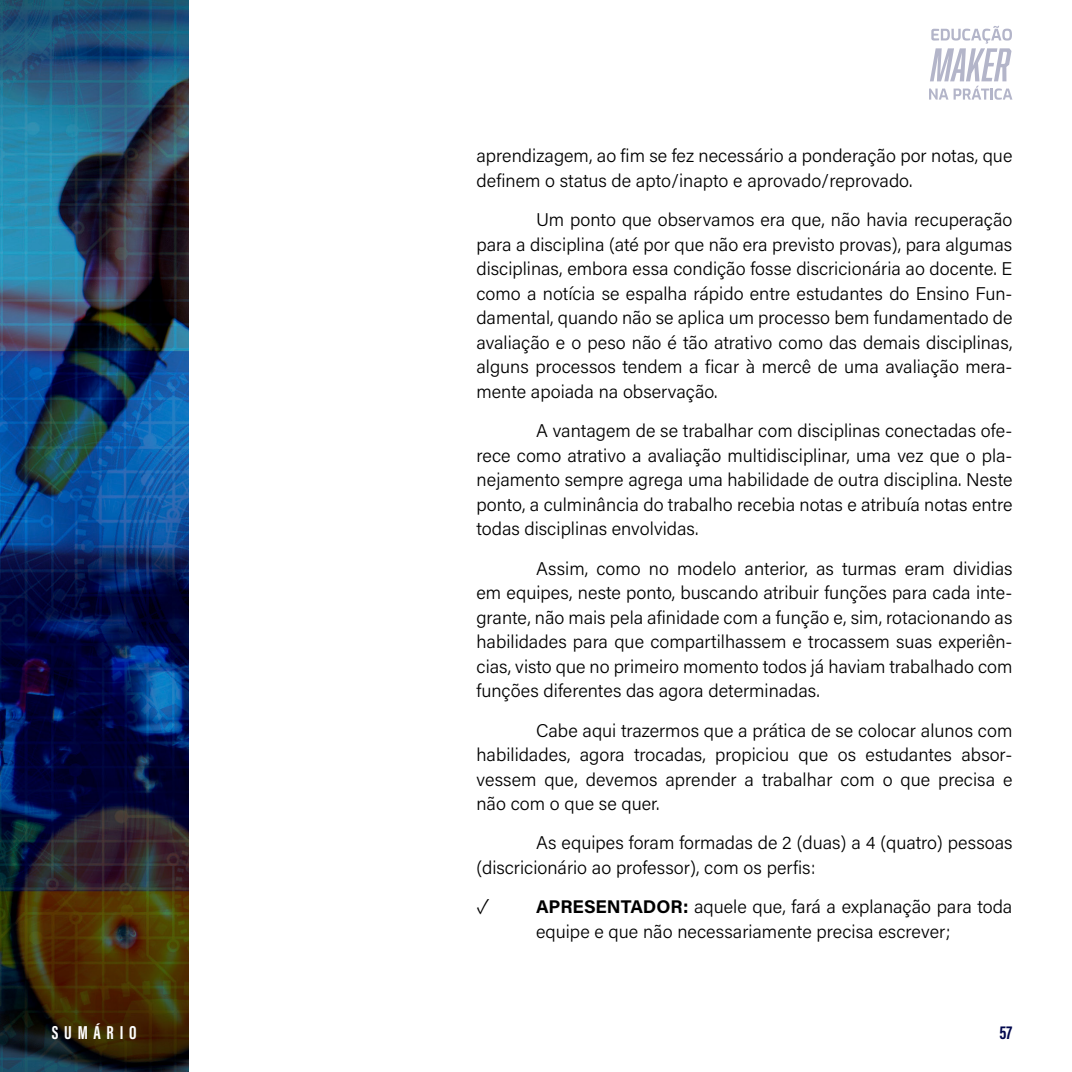
<style>
.page{position:relative;width:1072px;height:1072px;background:#fff}
.page>*{position:absolute;margin:0;border:0;box-sizing:border-box;transform-origin:0 0}
.t1{font:700 19.25px "Acumin Pro Extra Cond";letter-spacing:.3em;color:#fff}
.t2{font:700 19.25px "Acumin Pro Extra Cond";color:#00074d}
.t3{font:300 18.38px/24.5px "Acumin Pro";color:#000;text-align:justify}
.s1{font-weight:700}
</style>
<div class="page">
<img style="left:0;top:0;width:189px;height:1071px">
<svg style="left:929px;top:26px;width:83px;height:74px"></svg>
<p class="t3" style="left:476px;top:143px;width:537px">aprendizagem, ao fim se fez necessário a ponderação por notas, que definem o status de apto/inapto e aprovado/reprovado.</p>
<p class="t3" style="left:476px;top:207px;width:537px;text-indent:60px">Um ponto que observamos era que, não havia recuperação para a disciplina (até por que não era previsto provas), para algumas disciplinas, embora essa condição fosse discricionária ao docente. E como a notícia se espalha rápido entre estudantes do Ensino Fun&shy;damental, quando não se aplica um processo bem fundamentado de avaliação e o peso não é tão atrativo como das demais disciplinas, alguns processos tendem a ficar à mercê de uma avaliação mera&shy;mente apoiada na observação.</p>
<p class="t3" style="left:476px;top:418px;width:537px;text-indent:60px">A vantagem de se trabalhar com disciplinas conectadas ofe&shy;rece como atrativo a avaliação multidisciplinar, uma vez que o pla&shy;nejamento sempre agrega uma habilidade de outra disciplina. Neste ponto, a culminância do trabalho recebia notas e atribuía notas entre todas disciplinas envolvidas.</p>
<p class="t3" style="left:476px;top:555px;width:537px;text-indent:60px">Assim, como no modelo anterior, as turmas eram dividias em equipes, neste ponto, buscando atribuir funções para cada inte&shy;grante, não mais pela afinidade com a função e, sim, rotacionando as habilidades para que compartilhassem e trocassem suas experiên&shy;cias, visto que no primeiro momento todos já haviam trabalhado com funções diferentes das agora determinadas.</p>
<p class="t3" style="left:476px;top:717px;width:537px;text-indent:60px">Cabe aqui trazermos que a prática de se colocar alunos com habilidades, agora trocadas, propiciou que os estudantes absor&shy;vessem que, devemos aprender a trabalhar com o que precisa e não com o que se quer.</p>
<p class="t3" style="left:476px;top:830px;width:537px;text-indent:60px">As equipes foram formadas de 2 (duas) a 4 (quatro) pessoas (discricionário ao professor), com os perfis:</p>
<p class="t3" style="left:476px;top:894px;width:14px">✓</p>
<p class="t3" style="left:536px;top:894px;width:478px"><span class="s1">APRESENTADOR:</span> aquele que, fará a explanação para toda equipe e que não necessariamente precisa escrever;</p>
<p class="t1" style="left:52px;top:1020px;width:86px">SUMÁRIO</p>
<p class="t2" style="left:999px;top:1020px;width:15px">57</p>
</div>
